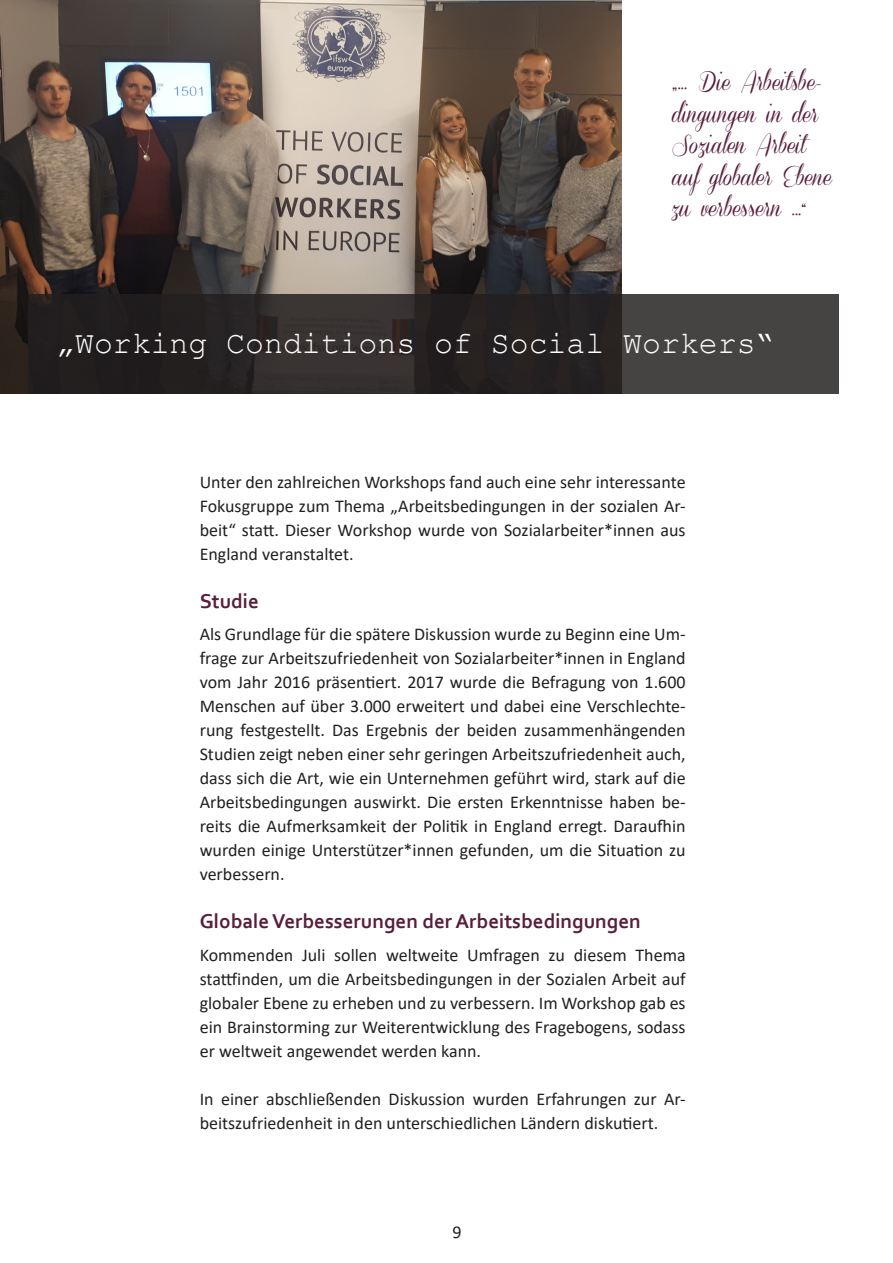
<style>
.page{position:relative;width:893px;height:1263px;background:#fff}
.page>*{position:absolute;margin:0;border:0;box-sizing:border-box;transform-origin:0 0}
.Ü1{font:31.5px "Courier New";color:#fff}
.Brüller{font:21px/31.5px "Coneria Script Demo";color:#5a1e3d}
.Ü2{font:700 21px "Corbel";color:#5a1e3d}
.Flusstext{font:18px/24px "Calibri";color:#231f20;text-align:justify}
</style>
<div class="page">
<img style="left:0;top:0;width:622px;height:394px">
<svg style="left:29px;top:294px;width:810px;height:100px;background:#302c2c"></svg>
<p class="Brüller" style="left:672px;top:67px;width:161px">„... Die Arbeitsbe&shy;dingungen in der<br>Sozialen Arbeit auf globaler Ebene zu verbessern ...“</p>
<p class="Ü1" style="left:56px;top:323px;width:720px">„Working Conditions of Social Workers“</p>
<p class="Flusstext" style="left:200px;top:469px;width:487px">Unter den zahlreichen Workshops fand auch eine sehr interessante Fokusgruppe zum Thema „Arbeitsbedingungen in der sozialen Ar&shy;beit“ statt. Dieser Workshop wurde von Sozialarbeiter*innen aus England veranstaltet.</p>
<p class="Ü2" style="left:200px;top:588px;width:61px">Studie</p>
<p class="Flusstext" style="left:200px;top:622px;width:487px">Als Grundlage für die spätere Diskussion wurde zu Beginn eine Um&shy;frage zur Arbeitszufriedenheit von Sozialarbeiter*innen in England vom Jahr 2016 präsentiert. 2017 wurde die Befragung von 1.600<br>Menschen auf über 3.000 erweitert und dabei eine Verschlechte&shy;rung festgestellt. Das Ergebnis der beiden zusammenhängenden Studien zeigt neben einer sehr geringen Arbeitszufriedenheit auch, dass sich die Art, wie ein Unternehmen geführt wird, stark auf die Arbeitsbedingungen auswirkt. Die ersten Erkenntnisse haben be&shy;reits die Aufmerksamkeit der Politik in England erregt. Daraufhin wurden einige Unterstützer*innen gefunden, um die Situation zu verbessern.</p>
<p class="Ü2" style="left:200px;top:908px;width:443px">Globale Verbesserungen der Arbeitsbedingungen</p>
<p class="Flusstext" style="left:200px;top:942px;width:487px">Kommenden Juli sollen weltweite Umfragen zu diesem Thema stattfinden, um die Arbeitsbedingungen in der Sozialen Arbeit auf globaler Ebene zu erheben und zu verbessern. Im Workshop gab es ein Brainstorming zur Weiterentwicklung des Fragebogens, sodass er weltweit angewendet werden kann.</p>
<p class="Flusstext" style="left:200px;top:1086px;width:487px">In einer abschließenden Diskussion wurden Erfahrungen zur Ar&shy;beitszufriedenheit in den unterschiedlichen Ländern diskutiert.</p>
<p class="Flusstext" style="left:453px;top:1220px;width:11px">9</p>
</div>
